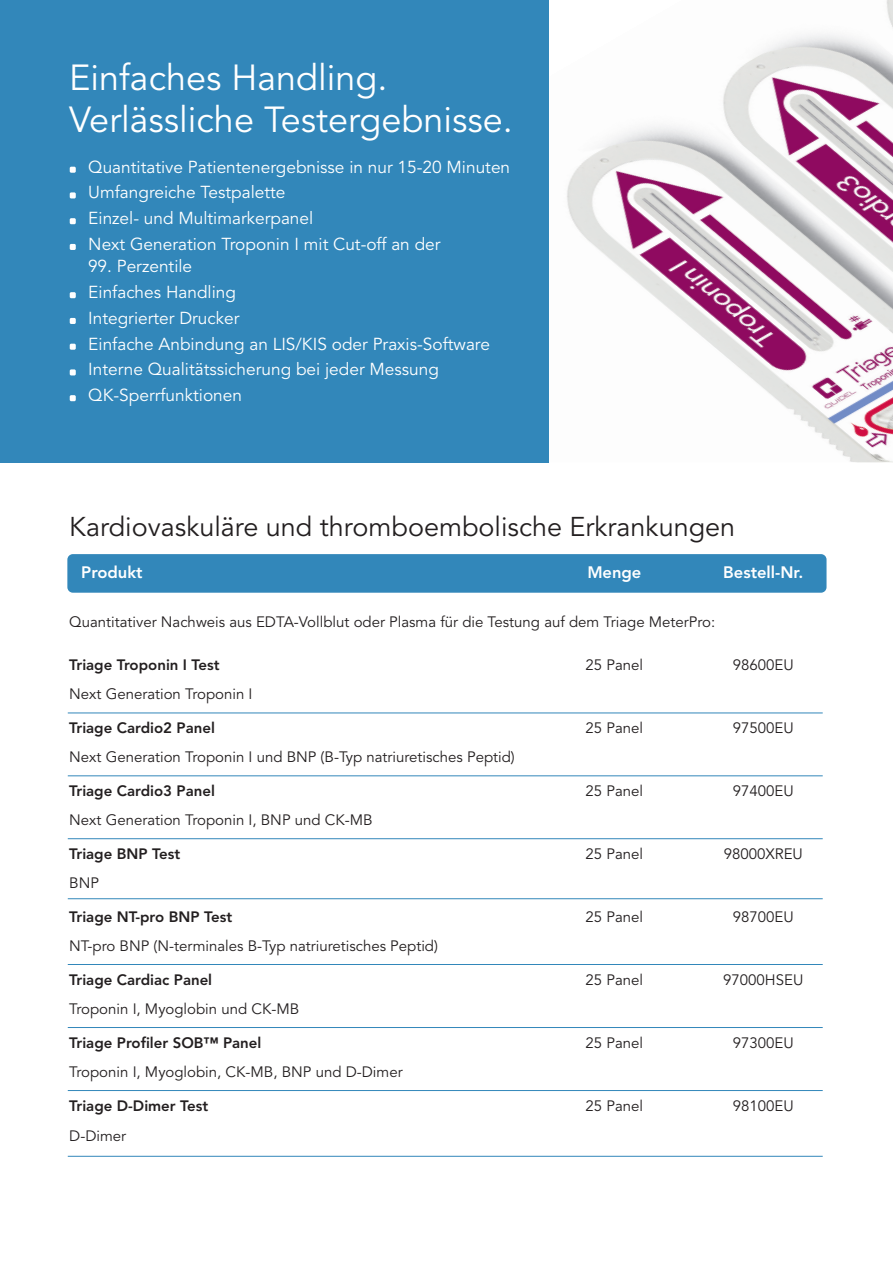
<style>
.page{position:relative;width:893px;height:1263px;background:#fff}
.page>*{position:absolute;margin:0;border:0;box-sizing:border-box;transform-origin:0 0}
.t1{font:36px/41.7px "Avenir";color:#fff}
.t2{font:27px "Avenir";color:#231f20}
.t3{font:17.25px/25.8px "Avenir";color:#fff}
.t4{font:800 16.5px "Avenir";color:#fff}
.t5{font:15px "Avenir";color:#231f20}
.t6{font:800 15px "Avenir";color:#231f20}
</style>
<div class="page">
<div style="left:0;top:0;width:623px;height:462px;background:#3287ba"></div>
<svg style="left:70px;top:167px;width:6px;height:6px"></svg>
<svg style="left:70px;top:192px;width:6px;height:6px"></svg>
<svg style="left:70px;top:218px;width:6px;height:6px"></svg>
<svg style="left:70px;top:244px;width:6px;height:6px"></svg>
<svg style="left:70px;top:292px;width:6px;height:6px"></svg>
<svg style="left:70px;top:318px;width:6px;height:6px"></svg>
<svg style="left:70px;top:344px;width:6px;height:6px"></svg>
<svg style="left:70px;top:369px;width:6px;height:6px"></svg>
<svg style="left:70px;top:395px;width:6px;height:6px"></svg>
<div style="left:67px;top:554px;width:759px;height:39px;background:#3287ba;border-radius:6px"></div>
<img style="left:549px;top:0;width:343px;height:462px">
<hr style="left:68px;top:712px;width:754px;height:1px;background:#3287ba">
<hr style="left:68px;top:775px;width:754px;height:1px;background:#3287ba">
<hr style="left:68px;top:838px;width:754px;height:1px;background:#3287ba">
<hr style="left:68px;top:898px;width:754px;height:1px;background:#3287ba">
<hr style="left:68px;top:964px;width:754px;height:1px;background:#3287ba">
<hr style="left:68px;top:1027px;width:754px;height:1px;background:#3287ba">
<hr style="left:68px;top:1090px;width:754px;height:1px;background:#3287ba">
<hr style="left:68px;top:1156px;width:754px;height:1px;background:#3287ba">
<h1 class="t1" style="left:69px;top:58px;width:445px">Einfaches Handling.<br>Verlässliche Testergebnisse.</h1>
<p class="t3" style="left:88px;top:154px;width:423px">Quantitative Patientenergebnisse in nur 15-20 Minuten Umfangreiche Testpalette<br>Einzel- und Multimarkerpanel<br>Next Generation Troponin I mit Cut-off an der</p>
<p class="t3" style="left:88px;top:254px;width:403px">99. Perzentile<br>Einfaches Handling<br>Integrierter Drucker<br>Einfache Anbindung an LIS/KIS oder Praxis-Software<br>Interne Qualitätssicherung bei jeder Messung<br>QK-Sperrfunktionen</p>
<h2 class="t2" style="left:69px;top:510px;width:667px">Kardiovaskuläre und thromboembolische Erkrankungen</h2>
<p class="t4" style="left:81px;top:559px;width:63px">Produkt</p>
<p class="t4" style="left:587px;top:559px;width:56px">Menge</p>
<p class="t4" style="left:723px;top:559px;width:82px">Bestell-Nr.</p>
<p class="t5" style="left:69px;top:612px;width:647px">Quantitativer Nachweis aus EDTA-Vollblut oder Plasma für die Testung auf dem Triage MeterPro:</p>
<p class="t6" style="left:69px;top:653px;width:152px">Triage Troponin I Test</p>
<p class="t5" style="left:585px;top:656px;width:59px">25 Panel</p>
<p class="t5" style="left:732px;top:656px;width:62px">98600EU</p>
<p class="t5" style="left:69px;top:684px;width:185px">Next Generation Troponin I</p>
<p class="t6" style="left:69px;top:716px;width:147px">Triage Cardio2 Panel</p>
<p class="t5" style="left:585px;top:719px;width:59px">25 Panel</p>
<p class="t5" style="left:732px;top:719px;width:62px">97500EU</p>
<p class="t5" style="left:69px;top:747px;width:447px">Next Generation Troponin I und BNP (B-Typ natriuretisches Peptid)</p>
<p class="t6" style="left:69px;top:779px;width:147px">Triage Cardio3 Panel</p>
<p class="t5" style="left:585px;top:782px;width:59px">25 Panel</p>
<p class="t5" style="left:732px;top:782px;width:62px">97400EU</p>
<p class="t5" style="left:69px;top:810px;width:305px">Next Generation Troponin I, BNP und CK-MB</p>
<p class="t6" style="left:69px;top:842px;width:112px">Triage BNP Test</p>
<p class="t5" style="left:585px;top:845px;width:59px">25 Panel</p>
<p class="t5" style="left:723px;top:845px;width:81px">98000XREU</p>
<p class="t5" style="left:69px;top:873px;width:31px">BNP</p>
<p class="t6" style="left:69px;top:905px;width:164px">Triage NT-pro BNP Test</p>
<p class="t5" style="left:585px;top:908px;width:59px">25 Panel</p>
<p class="t5" style="left:732px;top:908px;width:62px">98700EU</p>
<p class="t5" style="left:69px;top:936px;width:370px">NT-pro BNP (N-terminales B-Typ natriuretisches Peptid)</p>
<p class="t6" style="left:69px;top:968px;width:144px">Triage Cardiac Panel</p>
<p class="t5" style="left:585px;top:971px;width:59px">25 Panel</p>
<p class="t5" style="left:723px;top:971px;width:82px">97000HSEU</p>
<p class="t5" style="left:69px;top:999px;width:231px">Troponin I, Myoglobin und CK-MB</p>
<p class="t6" style="left:69px;top:1031px;width:193px">Triage Profiler SOB™ Panel</p>
<p class="t5" style="left:585px;top:1034px;width:59px">25 Panel</p>
<p class="t5" style="left:732px;top:1034px;width:62px">97300EU</p>
<p class="t5" style="left:69px;top:1062px;width:335px">Troponin I, Myoglobin, CK-MB, BNP und D-Dimer</p>
<p class="t6" style="left:69px;top:1094px;width:140px">Triage D-Dimer Test</p>
<p class="t5" style="left:585px;top:1097px;width:59px">25 Panel</p>
<p class="t5" style="left:732px;top:1097px;width:62px">98100EU</p>
<p class="t5" style="left:69px;top:1127px;width:58px">D-Dimer</p>
</div>
